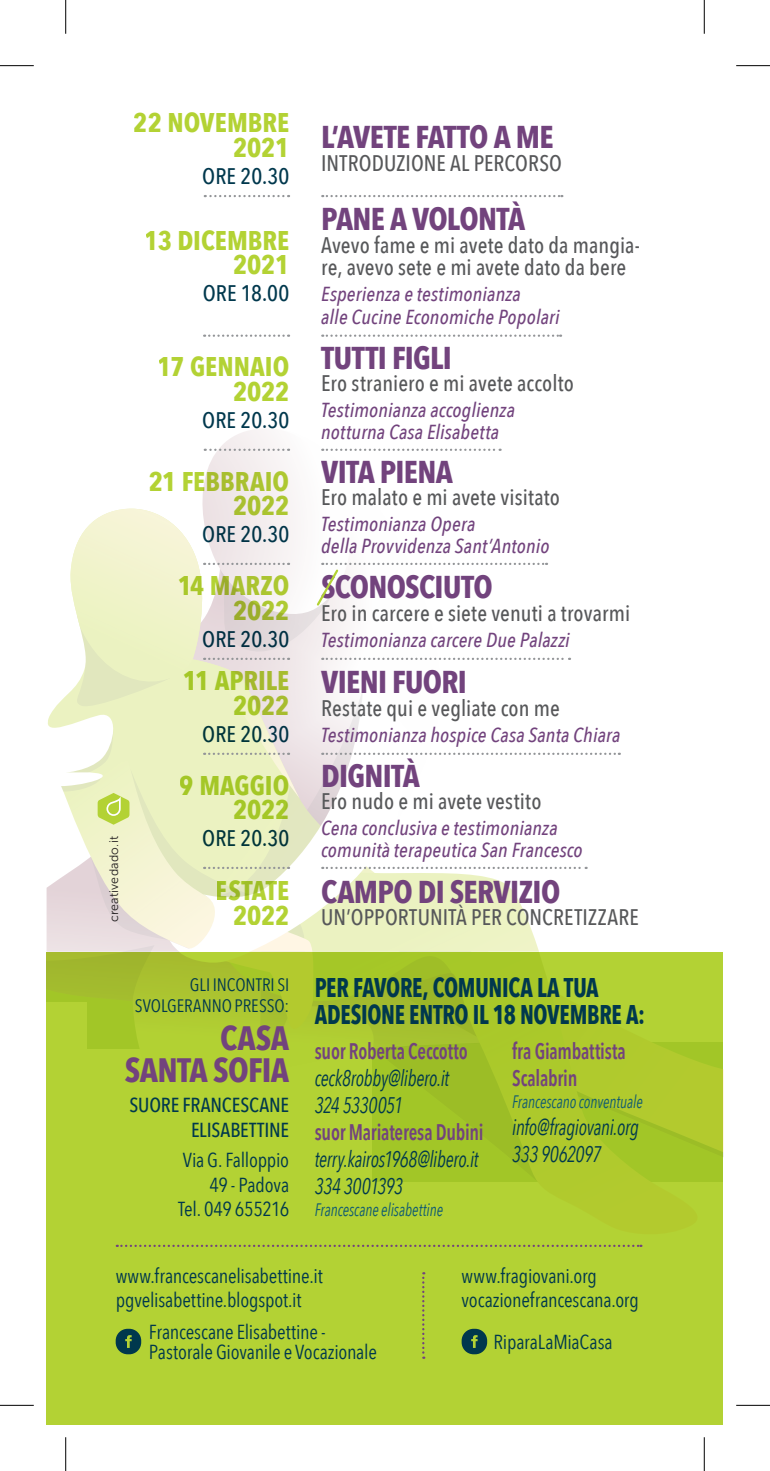
<style>
.page{position:relative;width:770px;height:1471px;background:#fff}
.page>*{position:absolute;margin:0;border:0;box-sizing:border-box;transform-origin:0 0}
.t1{font:700 33.75px/31.5px "Avenir Next Condensed";letter-spacing:-.02em;color:#72437d;text-align:right}
.t2{font:700 31.5px "Avenir Next Condensed";letter-spacing:-.02em;color:#72437d}
.t3{font:700 27px/24.8px "Avenir Next Condensed";letter-spacing:-.005em;color:#b3d234;text-align:right}
.t4{font:700 27px/27px "Avenir Next Condensed";letter-spacing:-.01em;color:#00384d;scale:.85 1}
.t5{font:500 22.5px/22.5px "Avenir Next Condensed";letter-spacing:.005em;color:#57585a}
.t6{font:italic 22.5px/27px "Avenir Next Condensed";letter-spacing:-.015em;color:#00384d;scale:.85 1}
.t7{font:600 22.5px/27px "Avenir Next Condensed";letter-spacing:-.01em;color:#72437d;scale:.85 1}
.t8{font:500 22.5px "Avenir Next Condensed";letter-spacing:.005em;color:#00384d}
.t9{font:italic 500 20.25px/22.5px "Avenir Next Condensed";letter-spacing:.005em;color:#72437d}
.t10{font:20.25px/24.3px "Avenir Next Condensed";letter-spacing:-.01em;color:#00384d}
.t11{font:500 20.25px/24.3px "Avenir Next Condensed";letter-spacing:-.01em;color:#00384d;text-align:right}
.t12{font:italic 18px "Avenir Next Condensed";letter-spacing:-.005em;color:#105b72;scale:.85 1}
.t13{font:18px/21.6px "Avenir Next Condensed";letter-spacing:-.005em;color:#00384d;text-align:right}
.t14{font:12.38px "Museo Sans 300";letter-spacing:.02em;color:#231f20}
</style>
<div class="page">
<div style="left:47px;top:952px;width:676px;height:472px;background:#b3d234"></div>
<svg style="left:372px;top:1042px;width:343px;height:140px"></svg>
<svg style="left:322px;top:195px;width:240px;height:2px"></svg>
<svg style="left:322px;top:334px;width:238px;height:3px"></svg>
<svg style="left:205px;top:195px;width:84px;height:2px"></svg>
<svg style="left:204px;top:334px;width:85px;height:3px"></svg>
<svg style="left:117px;top:1244px;width:524px;height:3px"></svg>
<svg style="left:47px;top:429px;width:572px;height:620px"></svg>
<svg style="left:422px;top:1272px;width:2px;height:87px"></svg>
<svg style="left:116px;top:1328px;width:25px;height:26px"></svg>
<svg style="left:461px;top:1328px;width:26px;height:26px"></svg>
<hr style="left:0;top:65px;width:34px;height:1px;background:#000">
<hr style="left:735px;top:65px;width:34px;height:1px;background:#000">
<hr style="left:0;top:1405px;width:34px;height:1px;background:#000">
<hr style="left:735px;top:1405px;width:34px;height:1px;background:#000">
<hr style="left:65px;top:0;width:1px;height:34px;background:#000">
<hr style="left:65px;top:1437px;width:1px;height:34px;background:#000">
<hr style="left:703px;top:0;width:1px;height:34px;background:#000">
<hr style="left:703px;top:1437px;width:1px;height:34px;background:#000">
<p class="t14" style="left:107px;top:922px;width:88px;rotate:-90deg">creativedado.it</p>
<h3 class="t3" style="left:134px;top:110px;width:157px">22 NOVEMBRE<br>2021</h3>
<p class="t8" style="left:202px;top:162px;width:88px">ORE 20.30</p>
<h3 class="t3" style="left:145px;top:227px;width:146px">13 DICEMBRE<br>2021</h3>
<p class="t8" style="left:203px;top:280px;width:88px">ORE 18.00</p>
<h3 class="t3" style="left:158px;top:354px;width:133px">17 GENNAIO<br>2022</h3>
<p class="t8" style="left:202px;top:407px;width:88px">ORE 20.30</p>
<h3 class="t3" style="left:148px;top:468px;width:142px">21 FEBBRAIO<br>2022</h3>
<p class="t8" style="left:202px;top:521px;width:88px">ORE 20.30</p>
<h3 class="t3" style="left:177px;top:573px;width:113px">14 MARZO<br>2022</h3>
<p class="t8" style="left:202px;top:625px;width:88px">ORE 20.30</p>
<h3 class="t3" style="left:182px;top:668px;width:108px">11 APRILE<br>2022</h3>
<p class="t8" style="left:202px;top:720px;width:88px">ORE 20.30</p>
<h3 class="t3" style="left:180px;top:772px;width:111px">9 MAGGIO<br>2022</h3>
<p class="t8" style="left:202px;top:825px;width:88px">ORE 20.30</p>
<h2 class="t2" style="left:321px;top:118px;width:234px">L’AVETE FATTO A ME</h2>
<p class="t5" style="left:321px;top:152px;width:242px">INTRODUZIONE AL PERCORSO</p>
<h2 class="t2" style="left:321px;top:200px;width:205px">PANE A VOLONTÀ</h2>
<p class="t5" style="left:321px;top:234px;width:320px">Avevo fame e mi avete dato da mangia&shy;re, avevo sete e mi avete dato da bere</p>
<p class="t9" style="left:321px;top:283px;width:240px">Esperienza e testimonianza<br>alle Cucine Economiche Popolari</p>
<h2 class="t2" style="left:321px;top:338px;width:132px">TUTTI FIGLI</h2>
<p class="t5" style="left:321px;top:372px;width:254px">Ero straniero e mi avete accolto</p>
<p class="t9" style="left:321px;top:398px;width:195px">Testimonianza accoglienza notturna Casa Elisabetta</p>
<h2 class="t2" style="left:321px;top:452px;width:133px">VITA PIENA</h2>
<p class="t5" style="left:321px;top:486px;width:240px">Ero malato e mi avete visitato</p>
<p class="t9" style="left:321px;top:512px;width:230px">Testimonianza Opera<br>della Provvidenza Sant’Antonio</p>
<h2 class="t2" style="left:321px;top:568px;width:173px">SCONOSCIUTO</h2>
<p class="t5" style="left:321px;top:602px;width:310px">Ero in carcere e siete venuti a trovarmi</p>
<p class="t9" style="left:321px;top:628px;width:250px">Testimonianza carcere Due Palazzi</p>
<h2 class="t2" style="left:321px;top:663px;width:147px">VIENI FUORI</h2>
<p class="t5" style="left:321px;top:697px;width:240px">Restate qui e vegliate con me</p>
<p class="t9" style="left:321px;top:723px;width:300px">Testimonianza hospice Casa Santa Chiara</p>
<h2 class="t2" style="left:321px;top:756px;width:100px">DIGNITÀ</h2>
<p class="t5" style="left:321px;top:790px;width:222px">Ero nudo e mi avete vestito</p>
<p class="t9" style="left:321px;top:816px;width:263px">Cena conclusiva e testimonianza comunità terapeutica San Francesco</p>
<h3 class="t3" style="left:216px;top:878px;width:75px">ESTATE<br>2022</h3>
<h2 class="t2" style="left:321px;top:872px;width:240px">CAMPO DI SERVIZIO</h2>
<p class="t5" style="left:321px;top:906px;width:319px">UN’OPPORTUNITÀ PER CONCRETIZZARE</p>
<p class="t13" style="left:135px;top:972px;width:156px">GLI INCONTRI SI<br>SVOLGERANNO PRESSO:</p>
<h1 class="t1" style="left:125px;top:1022px;width:166px">CASA<br>SANTA SOFIA</h1>
<p class="t11" style="left:129px;top:1093px;width:161px">SUORE FRANCESCANE<br>ELISABETTINE</p>
<p class="t10" style="left:178px;top:1147px;width:112px;text-align:right">Via G. Falloppio<br>49 - Padova<br>Tel. 049 655216</p>
<h3 class="t4" style="left:314px;top:974px;width:390px">PER FAVORE, COMUNICA LA TUA<br>ADESIONE ENTRO IL 18 NOVEMBRE A:</h3>
<p class="t7" style="left:512px;top:1037px;width:135px">fra Giambattista<br>Scalabrin</p>
<p class="t12" style="left:512px;top:1091px;width:155px">Francescano conventuale</p>
<p class="t6" style="left:512px;top:1113px;width:150px">info@fragiovani.org<br>333 9062097</p>
<p class="t7" style="left:314px;top:1037px;width:181px">suor Roberta Ceccotto</p>
<p class="t6" style="left:314px;top:1065px;width:160px">ceck8robby@libero.it<br>324 5330051</p>
<p class="t7" style="left:314px;top:1118px;width:200px">suor Mariateresa Dubini</p>
<p class="t6" style="left:314px;top:1146px;width:194px">terry.kairos1968@libero.it<br>334 3001393</p>
<p class="t12" style="left:314px;top:1199px;width:152px">Francescane elisabettine</p>
<p class="t10" style="left:116px;top:1262px;width:208px">www.francescanelisabettine.it pgvelisabettine.blogspot.it</p>
<p class="t10" style="left:461px;top:1262px;width:179px">www.fragiovani.org vocazionefrancescana.org</p>
<p class="t10" style="left:493px;top:1328px;width:121px">RiparaLaMiaCasa</p>
<p class="t10" style="left:149px;top:1320px;width:229px;line-height:20.2px">Francescane Elisabettine -<br>Pastorale Giovanile e Vocazionale</p>
</div>
